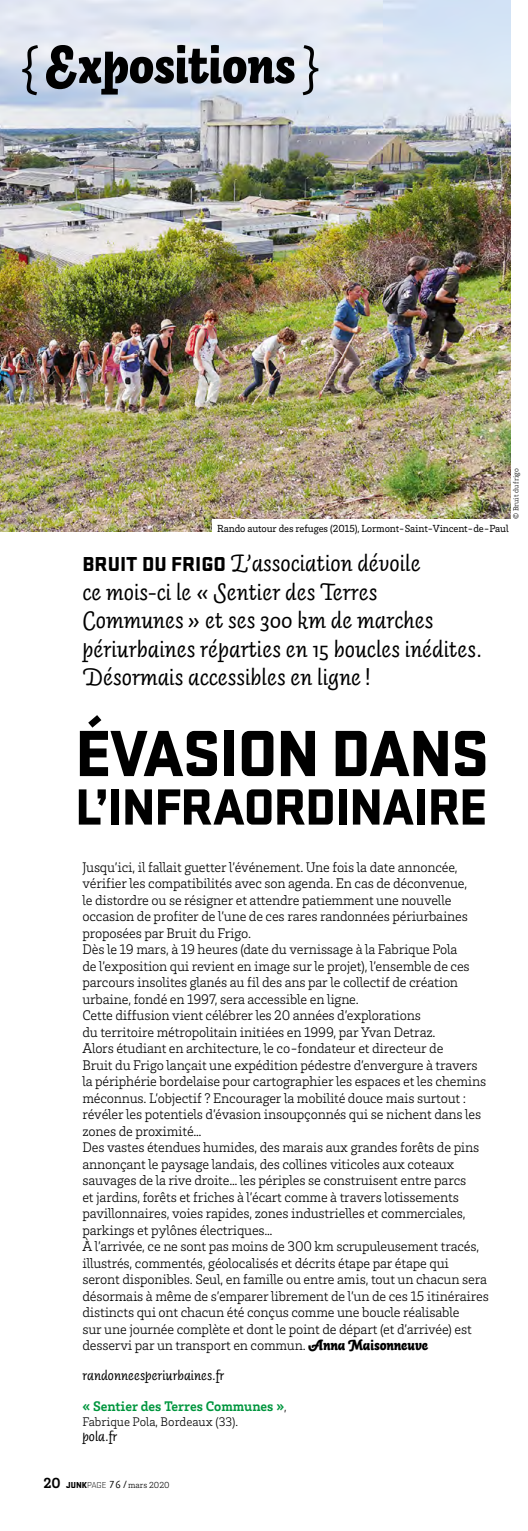
<style>
.page{position:relative;width:528px;height:1531px;background:#fff}
.page>*{position:absolute;margin:0;border:0;box-sizing:border-box;transform-origin:0 0}
.t1{font:900 67.8px "Stratum 1";letter-spacing:-.025em;color:#000}
.t2{font:900 52.8px "Stratum 1";letter-spacing:-.025em;color:#000}
.Petit_chapeau{font:italic 900 52.5px "Auto 3";letter-spacing:-.01em;color:#000}
.Petit_chapeau-2{font:italic 24px/28.5px "Auto 3";color:#000}
.t3{font:300 14.25px/16.5px "Brix Slab";letter-spacing:-.01em;color:#000}
.t4{font:italic 14.25px "Auto 3";color:#000}
.t5{font:700 14.25px "Brix Slab";color:#00963e}
.t6{font:300 12.75px "Brix Slab";color:#000}
.crédit{font:10.5px "Brix Slab";letter-spacing:-.01em;color:#000}
.t7{font:300 9px "Brix Slab";color:#000}
.crédit-2{font:300 7.5px "Brix Slab";color:#000}
.s1{font-weight:400}
.s2{font-family:"Stratum 1";font-weight:900;font-style:normal;font-size:21px}
.s3{font-family:"Auto 3";font-weight:900;font-style:italic}
.s4{font-weight:300;font-size:12.75px;color:#000}
.s5{font-weight:700;font-size:15px}
.s6{font-family:"Stratum 1";font-weight:900}
.s7{font-family:"Stratum 1"}
.s8{font-family:"Auto 3 Italic LF";font-weight:400;font-size:10.5px}
</style>
<div class="page">
<img style="left:0;top:0;width:510px;height:531px">
<div style="left:213px;top:520px;width:299px;height:16px;background:#fff"></div>
<p class="Petit_chapeau" style="left:21px;top:34px;width:299px"><span class="s1">{</span>Expositions <span class="s1">}</span></p>
<p class="crédit-2" style="left:510px;top:519px;width:52px;rotate:-90deg">© Bruit du frigo</p>
<p class="crédit" style="left:217px;top:521px;width:293px">Rando autour des refuges (2015), Lormont-Saint-Vincent-de-Paul</p>
<p class="Petit_chapeau-2" style="left:82px;top:549px;width:401px"><span class="s2">BRUIT DU FRIGO</span> L’association dévoile<br>ce mois-ci le «Sentier des Terres Communes» et ses 300 km de marches périurbaines réparties en 15 boucles inédites.<br>Désormais accessibles en ligne !</p>
<p class="t1" style="left:75px;top:704px;width:415px">ÉVASION DANS</p>
<p class="t2" style="left:75px;top:768px;width:413px">L’INFRAORDINAIRE</p>
<p class="t3" style="left:82px;top:858px;width:387px">Jusqu’ici, il fallait guetter l’événement. Une fois la date annoncée, vérifier les compatibilités avec son agenda. En cas de déconvenue, le distordre ou se résigner et attendre patiemment une nouvelle occasion de profiter de l’une de ces rares randonnées périurbaines proposées par Bruit du Frigo.</p>
<p class="t3" style="left:82px;top:940px;width:388px">Dès le 19 mars, à 19 heures (date du vernissage à la Fabrique Pola de l’exposition qui revient en image sur le projet), l’ensemble de ces parcours insolites glanés au fil des ans par le collectif de création urbaine, fondé en 1997, sera accessible en ligne.</p>
<p class="t3" style="left:82px;top:1006px;width:405px">Cette diffusion vient célébrer les 20 années d’explorations<br>du territoire métropolitain initiées en 1999, par Yvan Detraz.<br>Alors étudiant en architecture, le co-fondateur et directeur de<br>Bruit du Frigo lançait une expédition pédestre d’envergure à travers la périphérie bordelaise pour cartographier les espaces et les chemins méconnus. L’objectif ? Encourager la mobilité douce mais surtout : révéler les potentiels d’évasion insoupçonnés qui se nichent dans les zones de proximité…</p>
<p class="t3" style="left:82px;top:1138px;width:398px">Des vastes étendues humides, des marais aux grandes forêts de pins annonçant le paysage landais, des collines viticoles aux coteaux sauvages de la rive droite… les périples se construisent entre parcs et jardins, forêts et friches à l’écart comme à travers lotissements pavillonnaires, voies rapides, zones industrielles et commerciales, parkings et pylônes électriques…</p>
<p class="t3" style="left:82px;top:1237px;width:407px">À l’arrivée, ce ne sont pas moins de 300 km scrupuleusement tracés, illustrés, commentés, géolocalisés et décrits étape par étape qui seront disponibles. Seul, en famille ou entre amis, tout un chacun sera désormais à même de s’emparer librement de l’un de ces 15 itinéraires distincts qui ont chacun été conçus comme une boucle réalisable<br>sur une journée complète et dont le point de départ (et d’arrivée) est desservi par un transport en commun. <span class="s3">Anna Maisonneuve</span></p>
<p class="t4" style="left:82px;top:1367px;width:143px">randonneesperiurbaines.fr</p>
<p class="t5" style="left:82px;top:1397px;width:205px">« Sentier des Terres Communes »<span class="s4">,</span></p>
<p class="t6" style="left:82px;top:1413px;width:157px">Fabrique Pola, Bordeaux (33).</p>
<p class="t4" style="left:82px;top:1428px;width:36px">pola.fr</p>
<p class="t7" style="left:43px;top:1479px;width:128px"><span class="s5">20</span> <span class="s6">JUNK</span><span class="s7">PAGE</span> <span class="s8">76 /</span>mars 2020</p>
</div>
